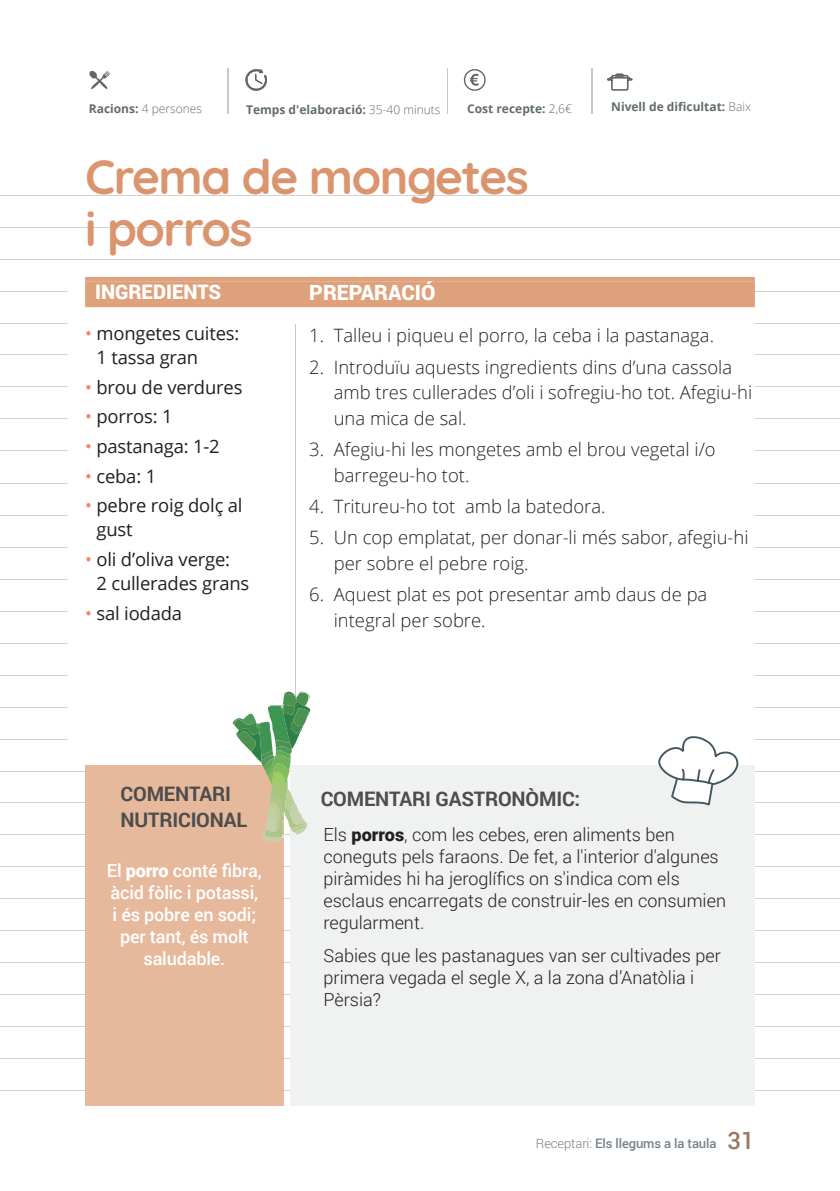
<style>
.page{position:relative;width:840px;height:1191px;background:#fff}
.page>*{position:absolute;margin:0;border:0;box-sizing:border-box;transform-origin:0 0}
.t1{font:700 48px/52px "Quicksand";letter-spacing:-.03em;color:#da956e}
.t2{font:900 21px "Roboto";color:#fff}
.t3{font:700 20px/26px "Roboto";letter-spacing:-.01em;color:#4d4d4d}
.t4{font:900 20px "Roboto";color:#fff}
.t5{font:300 18.4px/25.6px "Open Sans";color:#231f20}
.t6{font:18.4px/24px "Open Sans";letter-spacing:-.01em;color:#231f20}
.t7{font:300 18px/22px "Roboto";color:#231f20}
.t8{font:500 18px/22px "Roboto";letter-spacing:-.01em;color:#fff;text-align:center}
.t9{font:500 13px "Roboto";letter-spacing:-.01em;color:#778089}
.t10{font:700 12px "Open Sans";color:#636c6d}
.t11{font:300 12px "Open Sans";color:#66696d}
.s1{font-weight:700}
.s2{font-weight:300}
.s3{color:#f4846d}
.s4{font-weight:900}
.s5{font-size:24px;color:#947a69}
</style>
<div class="page">
<hr style="left:0;top:195px;width:839px;height:1px;background:#d1d2d4">
<hr style="left:0;top:227px;width:839px;height:1px;background:#d1d2d4">
<hr style="left:0;top:515px;width:839px;height:1px;background:#d1d2d4">
<hr style="left:0;top:643px;width:839px;height:1px;background:#d1d2d4">
<hr style="left:0;top:579px;width:839px;height:1px;background:#d1d2d4">
<hr style="left:0;top:547px;width:839px;height:1px;background:#d1d2d4">
<hr style="left:0;top:675px;width:839px;height:1px;background:#d1d2d4">
<hr style="left:0;top:611px;width:839px;height:1px;background:#d1d2d4">
<hr style="left:0;top:483px;width:839px;height:1px;background:#d1d2d4">
<hr style="left:0;top:962px;width:839px;height:1px;background:#d1d2d4">
<hr style="left:0;top:1089px;width:839px;height:1px;background:#d1d2d4">
<hr style="left:0;top:1026px;width:839px;height:1px;background:#d1d2d4">
<hr style="left:0;top:994px;width:839px;height:1px;background:#d1d2d4">
<hr style="left:0;top:1057px;width:839px;height:1px;background:#d1d2d4">
<hr style="left:0;top:930px;width:839px;height:1px;background:#d1d2d4">
<hr style="left:0;top:291px;width:839px;height:1px;background:#d1d2d4">
<hr style="left:0;top:418px;width:839px;height:1px;background:#d1d2d4">
<hr style="left:0;top:355px;width:839px;height:1px;background:#d1d2d4">
<hr style="left:0;top:323px;width:839px;height:1px;background:#d1d2d4">
<hr style="left:0;top:450px;width:839px;height:1px;background:#d1d2d4">
<hr style="left:0;top:386px;width:839px;height:1px;background:#d1d2d4">
<hr style="left:0;top:259px;width:839px;height:1px;background:#d1d2d4">
<hr style="left:0;top:739px;width:839px;height:1px;background:#d1d2d4">
<hr style="left:0;top:866px;width:839px;height:1px;background:#d1d2d4">
<hr style="left:0;top:802px;width:839px;height:1px;background:#d1d2d4">
<hr style="left:0;top:771px;width:839px;height:1px;background:#d1d2d4">
<hr style="left:0;top:898px;width:839px;height:1px;background:#d1d2d4">
<hr style="left:0;top:834px;width:839px;height:1px;background:#d1d2d4">
<hr style="left:0;top:707px;width:839px;height:1px;background:#d1d2d4">
<div style="left:68px;top:282px;width:686px;height:478px;background:#fff"></div>
<div style="left:85px;top:277px;width:669px;height:30px;background:#dea17c"></div>
<div style="left:290px;top:765px;width:464px;height:341px;background:#f0f1f1"></div>
<div style="left:85px;top:765px;width:198px;height:341px;background:#e7b99c"></div>
<hr style="left:294px;top:325px;width:1px;height:386px;background:#c7c8ca">
<hr style="left:227px;top:68px;width:1px;height:45px;background:#c7c8ca">
<hr style="left:447px;top:68px;width:1px;height:45px;background:#c7c8ca">
<hr style="left:591px;top:68px;width:1px;height:45px;background:#c7c8ca">
<svg style="left:658px;top:736px;width:81px;height:69px"></svg>
<svg style="left:463px;top:69px;width:22px;height:22px"></svg>
<svg style="left:607px;top:73px;width:25px;height:18px"></svg>
<svg style="left:89px;top:71px;width:21px;height:18px"></svg>
<svg style="left:245px;top:69px;width:22px;height:22px"></svg>
<svg style="left:232px;top:690px;width:79px;height:153px"></svg>
<p class="t11" style="left:89px;top:100px;width:115px"><span class="s1">Racions:</span> 4 persones</p>
<p class="t10" style="left:246px;top:101px;width:196px">Temps d'elaboració: <span class="s2">35-40 minuts</span></p>
<p class="t10" style="left:467px;top:100px;width:106px">Cost recepte: <span class="s2">2,6€</span></p>
<p class="t10" style="left:611px;top:98px;width:141px">Nivell de dificultat: <span class="s2">Baix</span></p>
<h1 class="t1" style="left:85px;top:146px;width:445px">Crema de mongetes i porros</h1>
<p class="t4" style="left:95px;top:278px;width:127px">INGREDIENTS</p>
<p class="t6" style="left:96px;top:321px;width:144px;text-indent:-11px"><span class="s3">•</span> mongetes cuites:<br>1 tassa gran</p>
<p class="t6" style="left:85px;top:374px;width:159px"><span class="s3">•</span> brou de verdures</p>
<p class="t6" style="left:85px;top:404px;width:89px"><span class="s3">•</span> porros: 1</p>
<p class="t6" style="left:85px;top:434px;width:136px"><span class="s3">•</span> pastanaga: 1-2</p>
<p class="t6" style="left:85px;top:463px;width:73px"><span class="s3">•</span> ceba: 1</p>
<p class="t6" style="left:96px;top:493px;width:147px;text-indent:-11px"><span class="s3">•</span> pebre roig dolç al gust</p>
<p class="t6" style="left:96px;top:547px;width:154px;text-indent:-11px"><span class="s3">•</span> oli d’oliva verge:<br>2 cullerades grans</p>
<p class="t6" style="left:85px;top:600px;width:98px"><span class="s3">•</span> sal iodada</p>
<p class="t2" style="left:309px;top:277px;width:128px">PREPARACIÓ</p>
<p class="t5" style="left:309px;top:322px;width:406px">1. Talleu i piqueu el porro, la ceba i la pastanaga.</p>
<p class="t5" style="left:333px;top:353px;width:419px;text-indent:-24px">2. Introduïu aquests ingredients dins d’una cassola amb tres cullerades d’oli i sofregiu-ho tot. Afegiu-hi una mica de sal.</p>
<p class="t5" style="left:333px;top:436px;width:383px;text-indent:-24px">3. Afegiu-hi les mongetes amb el brou vegetal i/o barregeu-ho tot.</p>
<p class="t5" style="left:309px;top:493px;width:297px">4. Tritureu-ho tot amb la batedora.</p>
<p class="t5" style="left:333px;top:524px;width:416px;text-indent:-24px">5. Un cop emplatat, per donar-li més sabor, afegiu-hi per sobre el pebre roig.</p>
<p class="t5" style="left:333px;top:581px;width:375px;text-indent:-24px">6. Aquest plat es pot presentar amb daus de pa integral per sobre.</p>
<p class="t3" style="left:120px;top:780px;width:128px">COMENTARI<br>NUTRICIONAL</p>
<p class="t8" style="left:107px;top:858px;width:156px">El <span class="s4">porro</span> conté fibra, àcid fòlic i potassi, i és pobre en sodi; per tant, és molt saludable.</p>
<p class="t3" style="left:320px;top:785px;width:261px">COMENTARI GASTRONÒMIC:</p>
<p class="t7" style="left:323px;top:823px;width:404px">Els <span class="s4">porros</span>, com les cebes, eren aliments ben coneguts pels faraons. De fet, a l'interior d'algunes piràmides hi ha jeroglífics on s'indica com els esclaus encarregats de construir-les en consumien regularment.</p>
<p class="t7" style="left:323px;top:944px;width:398px">Sabies que les pastanagues van ser cultivades per primera vegada el segle X, a la zona d’Anatòlia i<br>Pèrsia?</p>
<p class="t9" style="left:535px;top:1134px;width:220px"><span class="s2">Receptari:</span> Els llegums a la taula <span class="s5">31</span></p>
</div>
